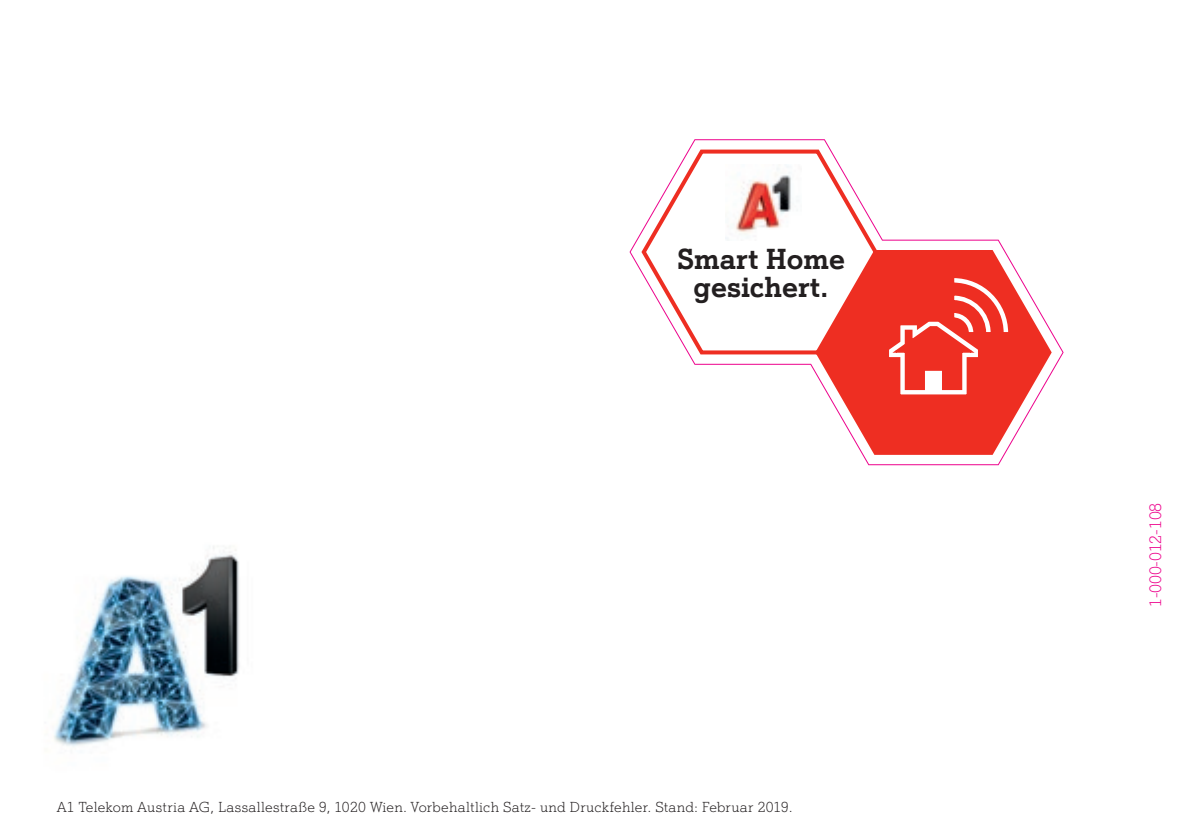
<style>
.page{position:relative;width:1191px;height:840px;background:#fff}
.page>*{position:absolute;margin:0;border:0;box-sizing:border-box;transform-origin:0 0}
.t1{font:700 28px/28px "A1 Serif";color:#231f20;text-align:center}
.t2{font:300 16px "A1 Serif";letter-spacing:-.01em;color:#ed028c}
.t3{font:300 14px "A1 Serif";letter-spacing:.02em;color:#231f20}
</style>
<div class="page">
<img style="left:54px;top:546px;width:186px;height:201px">
<svg style="left:629px;top:139px;width:434px;height:326px"></svg>
<svg style="left:640px;top:148px;width:412px;height:307px"></svg>
<img style="left:725px;top:164px;width:76px;height:76px">
<p class="t1" style="left:677px;top:244px;width:169px">Smart Home gesichert.</p>
<p class="t3" style="left:57px;top:797px;width:737px">A1 Telekom Austria AG, Lassallestraße 9, 1020 Wien. Vorbehaltlich Satz- und Druckfehler. Stand: Februar 2019.</p>
<p class="t2" style="left:1145px;top:607px;width:106px;rotate:-90deg">1-000-012-108</p>
</div>
